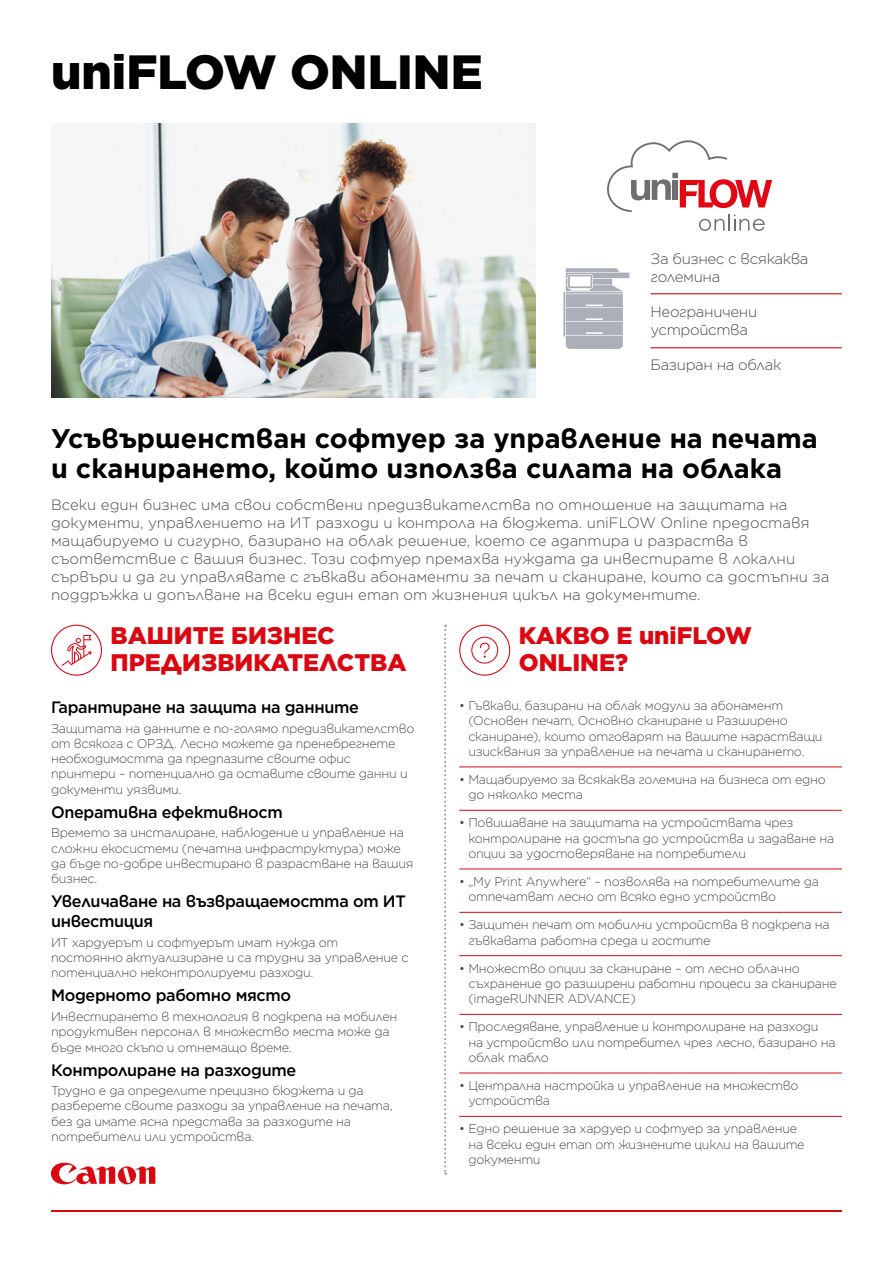
<style>
.page{position:relative;width:893px;height:1263px;background:#fff}
.page>*{position:absolute;margin:0;border:0;box-sizing:border-box;transform-origin:0 0}
.t1{font:900 48px "Gotham";color:#000}
.t2{font:700 27px/30px "Gotham";color:#000}
.t3{font:900 24px/27px "Gotham";color:#db0812}
.t4{font:500 16.5px/19.8px "Gotham";letter-spacing:-.02em;color:#000}
.t5{font:300 15px/18px "Gotham";color:#484d52}
.t6{font:300 15px/18px "Gotham";letter-spacing:-.025em;color:#484d52}
.t7{font:300 12.75px/15.3px "Gotham";letter-spacing:-.02em;color:#484d52}
</style>
<div class="page">
<svg style="left:51px;top:1162px;width:104px;height:23px"></svg>
<hr style="left:51px;top:1210px;width:791px;height:2px;background:#db0812">
<svg style="left:51px;top:625px;width:51px;height:51px"></svg>
<svg style="left:459px;top:625px;width:51px;height:51px"></svg>
<svg style="left:563px;top:268px;width:66px;height:81px"></svg>
<img style="left:51px;top:123px;width:485px;height:275px">
<hr style="left:459px;top:766px;width:383px;height:1px;background:#db0812">
<hr style="left:459px;top:810px;width:383px;height:1px;background:#db0812">
<hr style="left:459px;top:868px;width:383px;height:1px;background:#db0812">
<hr style="left:459px;top:912px;width:383px;height:1px;background:#db0812">
<hr style="left:459px;top:955px;width:383px;height:1px;background:#db0812">
<hr style="left:459px;top:1014px;width:383px;height:1px;background:#db0812">
<hr style="left:459px;top:1073px;width:383px;height:1px;background:#db0812">
<hr style="left:459px;top:1116px;width:383px;height:1px;background:#db0812">
<svg style="left:444px;top:625px;width:2px;height:550px"></svg>
<hr style="left:651px;top:293px;width:191px;height:1px;background:#db0812">
<hr style="left:651px;top:347px;width:191px;height:1px;background:#db0812">
<svg style="left:607px;top:140px;width:165px;height:91px"></svg>
<h1 class="t1" style="left:51px;top:39px;width:433px">uniFLOW ONLINE</h1>
<p class="t6" style="left:651px;top:250px;width:159px">За бизнес с всякаква големина</p>
<p class="t6" style="left:651px;top:303px;width:108px">Неограничени устройства</p>
<p class="t6" style="left:651px;top:356px;width:132px">Базиран на облак</p>
<h2 class="t2" style="left:51px;top:423px;width:768px">Усъвършенстван софтуер за управление на печата и сканирането, който използва силата на облака</h2>
<p class="t5" style="left:51px;top:495px;width:780px">Всеки един бизнес има свои собствени предизвикателства по отношение на защитата на документи, управлението на ИТ разходи и контрола на бюджета. uniFLOW Online предоставя мащабируемо и сигурно, базирано на облак решение, което се адаптира и разраства в съответствие с вашия бизнес. Този софтуер премахва нуждата да инвестирате в локални сървъри и да ги управлявате с гъвкави абонаменти за печат и сканиране, които са достъпни за поддръжка и допълване на всеки един етап от жизнения цикъл на документите.</p>
<h3 class="t3" style="left:111px;top:622px;width:297px">ВАШИТЕ БИЗНЕС<br>ПРЕДИЗВИКАТЕЛСТВА</h3>
<h3 class="t3" style="left:519px;top:622px;width:235px">КАКВО Е uniFLOW<br>ONLINE?</h3>
<p class="t4" style="left:51px;top:697px;width:309px">Гарантиране на защита на данните</p>
<p class="t7" style="left:51px;top:720px;width:365px">Защитата на данните е по-голямо предизвикателство от всякога с ОРЗД. Лесно можете да пренебрегнете необходимостта да предпазите своите офис принтери – потенциално да оставите своите данни и документи уязвими.</p>
<p class="t4" style="left:51px;top:802px;width:233px">Оперативна ефективност</p>
<p class="t7" style="left:51px;top:825px;width:364px">Времето за инсталиране, наблюдение и управление на сложни екосистеми (печатна инфраструктура) може да бъде по-добре инвестирано в разрастване на вашия бизнес.</p>
<p class="t4" style="left:51px;top:891px;width:356px">Увеличаване на възвращаемостта от ИТ инвестиция</p>
<p class="t7" style="left:51px;top:934px;width:359px">ИТ хардуерът и софтуерът имат нужда от постоянно актуализиране и са трудни за управление с потенциално неконтролируеми разходи.</p>
<p class="t4" style="left:51px;top:985px;width:242px">Модерното работно място</p>
<p class="t7" style="left:51px;top:1008px;width:348px">Инвестирането в технология в подкрепа на мобилен продуктивен персонал в множество места може да бъде много скъпо и отнемащо време.</p>
<p class="t4" style="left:51px;top:1060px;width:247px">Контролиране на разходите</p>
<p class="t7" style="left:51px;top:1083px;width:343px">Трудно е да определите прецизно бюджета и да разберете своите разходи за управление на печата, без да имате ясна представа за разходите на потребители или устройства.</p>
<p class="t7" style="left:468px;top:697px;width:356px;text-indent:-9px">• Гъвкави, базирани на облак модули за абонамент (Основен печат, Основно сканиране и Разширено сканиране), които отговарят на вашите нарастващи изисквания за управление на печата и сканирането.</p>
<p class="t7" style="left:468px;top:771px;width:359px;text-indent:-9px">• Мащабируемо за всякаква големина на бизнеса от едно до няколко места</p>
<p class="t7" style="left:468px;top:815px;width:367px;text-indent:-9px">• Повишаване на защитата на устройствата чрез контролиране на достъпа до устройства и задаване на опции за удостоверяване на потребители</p>
<p class="t7" style="left:468px;top:873px;width:352px;text-indent:-9px">• „My Print Anywhere“ – позволява на потребителите да отпечатват лесно от всяко едно устройство</p>
<p class="t7" style="left:468px;top:917px;width:363px;text-indent:-9px">• Защитен печат от мобилни устройства в подкрепа на гъвкавата работна среда и гостите</p>
<p class="t7" style="left:468px;top:960px;width:370px;text-indent:-9px">• Множество опции за сканиране – от лесно облачно съхранение до разширени работни процеси за сканиране (imageRUNNER ADVANCE)</p>
<p class="t7" style="left:468px;top:1019px;width:369px;text-indent:-9px">• Проследяване, управление и контролиране на разходи на устройство или потребител чрез лесно, базирано на облак табло</p>
<p class="t7" style="left:468px;top:1077px;width:332px;text-indent:-9px">• Централна настройка и управление на множество устройства</p>
<p class="t7" style="left:468px;top:1121px;width:338px;text-indent:-9px">• Едно решение за хардуер и софтуер за управление на всеки един етап от жизнените цикли на вашите документи</p>
</div>
